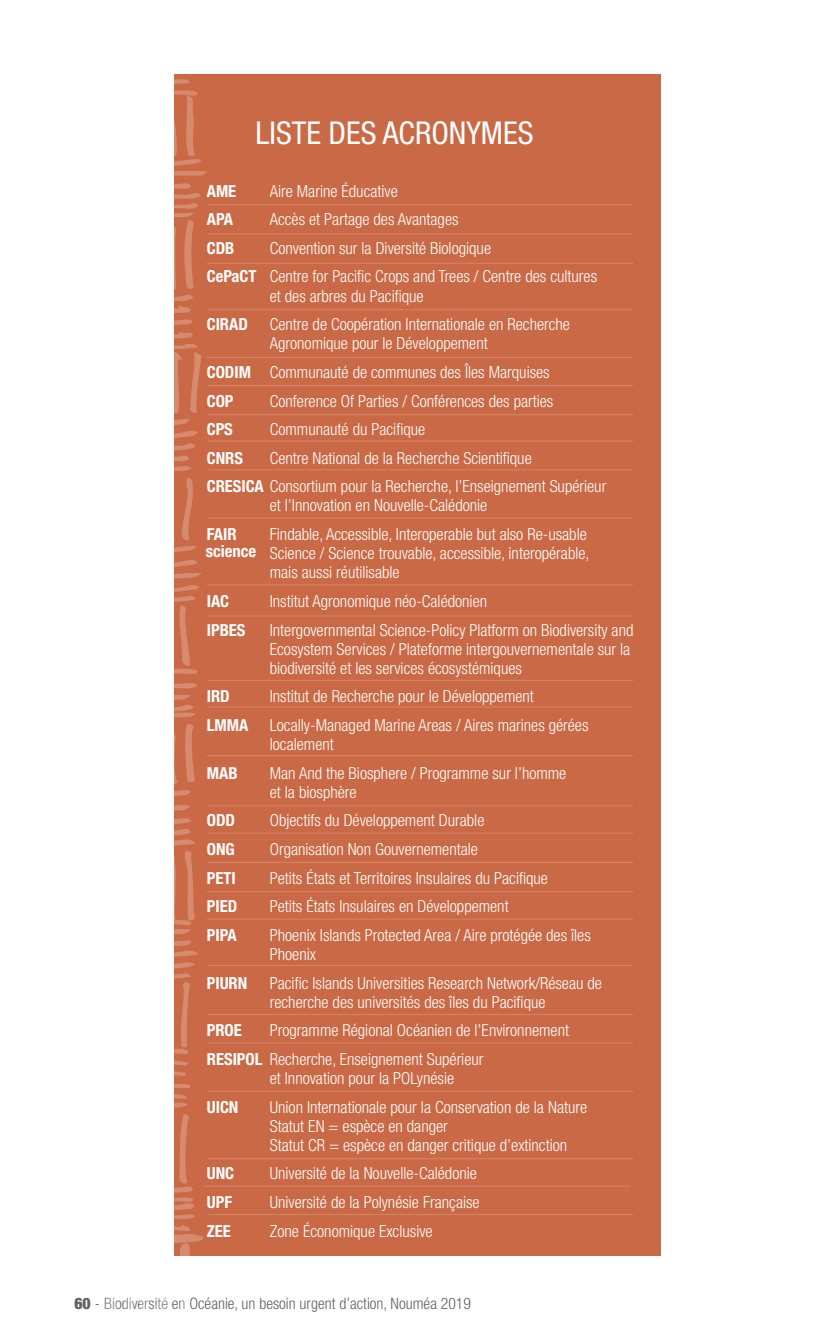
<style>
.page{position:relative;width:834px;height:1340px;background:#fff}
.page>*{position:absolute;margin:0;border:0;box-sizing:border-box;transform-origin:0 0}
.t1{font:condensed 31.5px "Helvetica Neue LT Std";color:#fff}
.t2{font:300 condensed 16.62px/19.1px "Helvetica Neue LT Std";color:#fff}
.t3{font:700 condensed 16.62px "Helvetica Neue LT Std";color:#fff}
.t4{font:300 condensed 15.75px "Helvetica Neue LT Std";color:#646363}
.s1{font-weight:700}
.s2{font-weight:900}
</style>
<div class="page">
<div style="left:174px;top:74px;width:486px;height:1181px;background:#ca6946"></div>
<hr style="left:207px;top:204px;width:426px;height:1px;background:#fff">
<hr style="left:207px;top:832px;width:426px;height:1px;background:#fff">
<hr style="left:207px;top:965px;width:426px;height:1px;background:#fff">
<hr style="left:207px;top:680px;width:426px;height:1px;background:#fff">
<hr style="left:207px;top:233px;width:426px;height:1px;background:#fff">
<hr style="left:207px;top:862px;width:426px;height:1px;background:#fff">
<hr style="left:207px;top:584px;width:426px;height:1px;background:#fff">
<hr style="left:207px;top:385px;width:426px;height:1px;background:#fff">
<hr style="left:207px;top:357px;width:426px;height:1px;background:#fff">
<hr style="left:207px;top:414px;width:426px;height:1px;background:#fff">
<hr style="left:207px;top:1014px;width:426px;height:1px;background:#fff">
<hr style="left:207px;top:1158px;width:426px;height:1px;background:#fff">
<hr style="left:204px;top:1185px;width:426px;height:1px;background:#fff">
<hr style="left:207px;top:1214px;width:426px;height:1px;background:#fff">
<hr style="left:207px;top:1042px;width:426px;height:1px;background:#fff">
<hr style="left:207px;top:706px;width:426px;height:1px;background:#fff">
<hr style="left:207px;top:755px;width:426px;height:1px;background:#fff">
<hr style="left:207px;top:805px;width:426px;height:1px;background:#fff">
<hr style="left:207px;top:263px;width:426px;height:1px;background:#fff">
<hr style="left:207px;top:891px;width:426px;height:1px;background:#fff">
<hr style="left:207px;top:615px;width:426px;height:1px;background:#fff">
<hr style="left:207px;top:440px;width:426px;height:1px;background:#fff">
<hr style="left:207px;top:309px;width:426px;height:1px;background:#fff">
<hr style="left:207px;top:918px;width:426px;height:1px;background:#fff">
<hr style="left:207px;top:1090px;width:426px;height:1px;background:#fff">
<hr style="left:207px;top:469px;width:426px;height:1px;background:#fff">
<hr style="left:207px;top:517px;width:426px;height:1px;background:#fff">
<svg style="left:174px;top:79px;width:34px;height:1177px"></svg>
<h1 class="t1" style="left:255px;top:115px;width:279px">LISTE DES ACRONYMES</h1>
<p class="t3" style="left:207px;top:181px;width:31px">AME</p>
<p class="t2" style="left:270px;top:181px;width:129px">Aire Marine éducative</p>
<p class="t3" style="left:207px;top:209px;width:28px">APA</p>
<p class="t2" style="left:270px;top:210px;width:190px">Accès et Partage des Avantages</p>
<p class="t3" style="left:207px;top:238px;width:29px">CDB</p>
<p class="t2" style="left:207px;top:233px;width:392px;line-height:28.5px;text-indent:63px">Convention sur la Diversité Biologique<br><span class="s1">CePaCT</span> Centre for Pacific Crops and Trees / Centre des cultures</p>
<p class="t2" style="left:270px;top:286px;width:155px">et des arbres du Pacifique</p>
<p class="t3" style="left:207px;top:314px;width:43px">CIRAD</p>
<p class="t2" style="left:270px;top:314px;width:302px">Centre de Coopération Internationale en Recherche<br>Agronomique pour le Développement</p>
<p class="t2" style="left:207px;top:357px;width:344px;line-height:28.5px"><span class="s1">CODIM</span> Communauté de communes des îles Marquises<br><span class="s1">COP</span></p>
<p class="t2" style="left:270px;top:391px;width:285px">Conference Of Parties / Conférences des parties</p>
<p class="t3" style="left:207px;top:419px;width:28px">CPS</p>
<p class="t2" style="left:270px;top:419px;width:157px">Communauté du Pacifique</p>
<p class="t3" style="left:207px;top:448px;width:38px">CNRS</p>
<p class="t2" style="left:207px;top:443px;width:401px;line-height:28.5px;text-indent:63px">Centre National de la Recherche Scientifique<br><span class="s1">CRESICA</span> Consortium pour la recherche, l’Enseignement Supérieur</p>
<p class="t2" style="left:270px;top:496px;width:219px">et l’Innovation en Nouvelle-Calédonie</p>
<p class="t3" style="left:207px;top:524px;width:31px">FAIR</p>
<p class="t2" style="left:270px;top:524px;width:321px">Findable, Accessible, Interoperable but also Re-usable<br>Science / Science trouvable, accessible, interopérable, mais aussi réutilisable</p>
<p class="t3" style="left:207px;top:591px;width:24px">IAC</p>
<p class="t2" style="left:270px;top:591px;width:219px">Institut Agronomique néo-Calédonien</p>
<p class="t3" style="left:207px;top:619px;width:40px">IPBES</p>
<p class="t2" style="left:270px;top:620px;width:365px">Intergovernmental Science-Policy Platform on Biodiversity and<br>Ecosystem Services / Plateforme intergouvernementale sur la biodiversité et les services écosystémiques</p>
<p class="t3" style="left:207px;top:686px;width:25px">IRD</p>
<p class="t2" style="left:270px;top:686px;width:265px">Institut de Recherche pour le Développement</p>
<p class="t3" style="left:207px;top:715px;width:43px">LMMA</p>
<p class="t2" style="left:270px;top:715px;width:320px">Locally-Managed Marine Areas / Aires marines gérées localement</p>
<p class="t3" style="left:207px;top:762px;width:32px">MAB</p>
<p class="t2" style="left:270px;top:763px;width:298px">Man And the Biosphere / Programme sur l’homme et la biosphère</p>
<p class="t3" style="left:207px;top:810px;width:30px">ODD</p>
<p class="t2" style="left:270px;top:810px;width:216px">Objectifs du Développement Durable</p>
<p class="t3" style="left:207px;top:839px;width:30px">ONG</p>
<p class="t2" style="left:270px;top:839px;width:210px">Organisation Non Gouvernementale</p>
<p class="t3" style="left:207px;top:867px;width:30px">PETI</p>
<p class="t2" style="left:270px;top:868px;width:280px">Petits États et Territoires Insulaires du Pacifique</p>
<p class="t3" style="left:207px;top:896px;width:32px">PIED</p>
<p class="t2" style="left:270px;top:896px;width:240px">Petits États Insulaires en Développement</p>
<p class="t3" style="left:207px;top:924px;width:31px">PIPA</p>
<p class="t2" style="left:270px;top:925px;width:322px">Phoenix Islands Protected Area / Aire protégée des îles<br>Phoenix</p>
<p class="t3" style="left:207px;top:972px;width:42px">PIURN</p>
<p class="t2" style="left:270px;top:973px;width:333px">Pacific Islands Universities Research Network/Réseau de recherche des universités des îles du Pacifique</p>
<p class="t3" style="left:207px;top:1020px;width:37px">PROE</p>
<p class="t3" style="left:206px;top:541px;width:52px">science</p>
<p class="t2" style="left:207px;top:1015px;width:364px;line-height:28.5px;text-indent:63px">Programme Régional Océanien de l’Environnement<br><span class="s1">RESIPOL</span> Recherche, Enseignement Supérieur</p>
<p class="t2" style="left:270px;top:1068px;width:186px">et Innovation pour la Polynésie</p>
<p class="t3" style="left:207px;top:1096px;width:33px">UICN</p>
<p class="t2" style="left:270px;top:1096px;width:319px">Union Internationale pour la Conservation de la Nature<br>Statut EN = espèce en danger<br>Statut CR = espèce en danger critique d’extinction</p>
<p class="t3" style="left:207px;top:1163px;width:29px">UNC</p>
<p class="t2" style="left:270px;top:1163px;width:208px">Université de la Nouvelle-Calédonie</p>
<p class="t3" style="left:207px;top:1191px;width:27px">UPF</p>
<p class="t2" style="left:270px;top:1192px;width:211px">Université de la Polynésie Française</p>
<p class="t3" style="left:207px;top:1220px;width:25px">ZEE</p>
<p class="t2" style="left:270px;top:1220px;width:164px">Zone Économique Exclusive</p>
<p class="t4" style="left:74px;top:1294px;width:398px"><span class="s2">60</span> - Biodiversité en Océanie, un besoin urgent d’action, Nouméa 2019</p>
</div>
